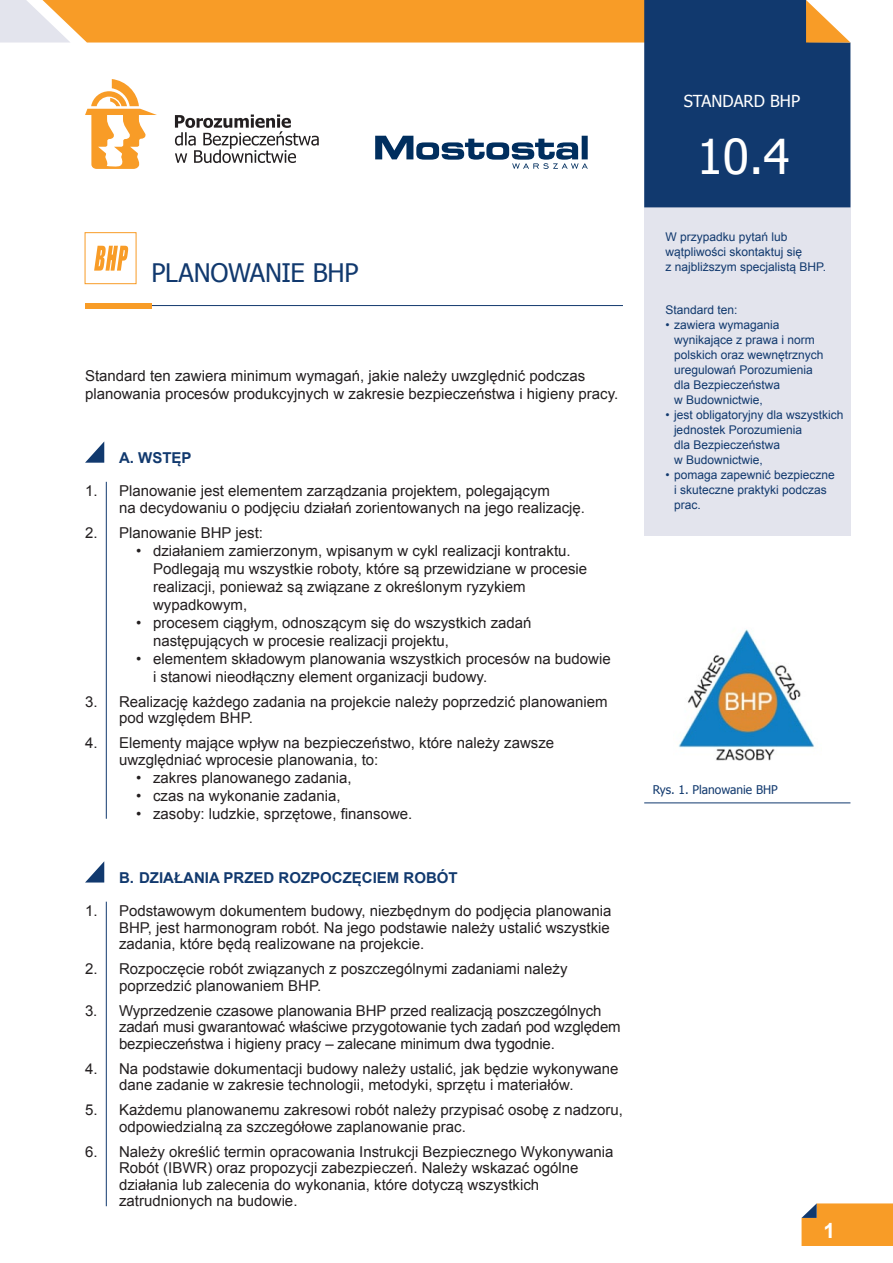
<style>
.page{position:relative;width:893px;height:1263px;background:#fff}
.page>*{position:absolute;margin:0;border:0;box-sizing:border-box;transform-origin:0 0}
.t1{font:48px "Tahoma";color:#fff}
.Tytul{font:25.5px "Tahoma";letter-spacing:-.01em;color:#11396e}
.tekst{font:700 21px "Arial";color:#fff}
.t2{font:16.5px "Tahoma";color:#fff}
.Tekst_numerowany{font:15px/16.5px "Arial";color:#231f20}
.Tekst_kropki{font:15px/18px "Arial";color:#231f20}
.tekst-2{font:15px/18px "Arial";color:#231f20}
.Tytulik{font:700 15px "Arial";color:#11396e}
.tekst_wymienianie{font:12px/15px "Arial";color:#11396e}
.tekst-3{font:12px/15px "Arial";color:#11396e}
.podpis_zdjęcia{font:12px "Tahoma";color:#11396e}
</style>
<div class="page">
<svg style="left:85px;top:442px;width:19px;height:21px"></svg>
<hr style="left:151px;top:305px;width:472px;height:1px;background:#11396e">
<div style="left:644px;top:170px;width:206px;height:365px;background:#e3e4ed"></div>
<div style="left:85px;top:303px;width:66px;height:5px;background:#f89c27"></div>
<svg style="left:801px;top:1203px;width:92px;height:43px;background:#f19d32"></svg>
<div style="left:85px;top:232px;width:51px;height:52px;border:1px solid #f89c27"></div>
<hr style="left:106px;top:482px;width:1px;height:337px;background:#11396e">
<svg style="left:94px;top:246px;width:34px;height:25px"></svg>
<svg style="left:85px;top:861px;width:19px;height:21px"></svg>
<hr style="left:106px;top:902px;width:1px;height:304px;background:#11396e">
<img style="left:678px;top:629px;width:136px;height:132px">
<hr style="left:644px;top:802px;width:206px;height:1px;background:#11396e">
<svg style="left:0;top:0;width:850px;height:207px"></svg>
<p class="Tytul" style="left:151px;top:256px;width:209px">PLANOWANIE BHP</p>
<p class="tekst-2" style="left:85px;top:367px;width:535px">Standard ten zawiera minimum wymagań, jakie należy uwzględnić podczas planowania procesów produkcyjnych w zakresie bezpieczeństwa i higieny pracy.</p>
<p class="Tytulik" style="left:119px;top:447px;width:74px">A. WSTĘP</p>
<p class="Tekst_numerowany" style="left:119px;top:483px;width:468px;text-indent:-34px">1. Planowanie jest elementem zarządzania projektem, polegającym<br>na decydowaniu o podjęciu działań zorientowanych na jego realizację.</p>
<p class="Tekst_numerowany" style="left:85px;top:524px;width:179px">2. Planowanie BHP jest:</p>
<p class="Tekst_kropki" style="left:153px;top:542px;width:436px;text-indent:-17px">• działaniem zamierzonym, wpisanym w cykl realizacji kontraktu.<br>Podlegają mu wszystkie roboty, które są przewidziane w procesie realizacji, ponieważ są związane z określonym ryzykiem wypadkowym,</p>
<p class="Tekst_kropki" style="left:153px;top:614px;width:380px;text-indent:-17px">• procesem ciągłym, odnoszącym się do wszystkich zadań następujących w procesie realizacji projektu,</p>
<p class="Tekst_kropki" style="left:153px;top:650px;width:459px;text-indent:-17px">• elementem składowym planowania wszystkich procesów na budowie i stanowi nieodłączny element organizacji budowy.</p>
<p class="Tekst_numerowany" style="left:119px;top:693px;width:490px;text-indent:-34px">3. Realizację każdego zadania na projekcie należy poprzedzić planowaniem pod względem BHP.</p>
<p class="Tekst_numerowany" style="left:119px;top:735px;width:437px;text-indent:-34px">4. Elementy mające wpływ na bezpieczeństwo, które należy zawsze uwzględniać wprocesie planowania, to:</p>
<p class="Tekst_kropki" style="left:136px;top:769px;width:217px">• zakres planowanego zadania,</p>
<p class="Tekst_kropki" style="left:136px;top:787px;width:206px">• czas na wykonanie zadania,</p>
<p class="Tekst_kropki" style="left:136px;top:805px;width:278px">• zasoby: ludzkie, sprzętowe, finansowe.</p>
<p class="Tytulik" style="left:119px;top:867px;width:340px">B. DZIAŁANIA PRZED ROZPOCZĘCIEM ROBÓT</p>
<p class="Tekst_numerowany" style="left:119px;top:903px;width:494px;text-align:justify;text-indent:-34px">1. Podstawowym dokumentem budowy, niezbędnym do podjęcia planowania BHP, jest harmonogram robót. Na jego podstawie należy ustalić wszystkie zadania, które będą realizowane na projekcie.</p>
<p class="Tekst_numerowany" style="left:119px;top:961px;width:450px;text-indent:-34px">2. Rozpoczęcie robót związanych z poszczególnymi zadaniami należy poprzedzić planowaniem BHP.</p>
<p class="Tekst_numerowany" style="left:119px;top:1002px;width:503px;text-indent:-34px">3. Wyprzedzenie czasowe planowania BHP przed realizacją poszczególnych zadań musi gwarantować właściwe przygotowanie tych zadań pod względem bezpieczeństwa i higieny pracy – zalecane minimum dwa tygodnie.</p>
<p class="Tekst_numerowany" style="left:119px;top:1060px;width:501px;text-indent:-34px">4. Na podstawie dokumentacji budowy należy ustalić, jak będzie wykonywane dane zadanie w zakresie technologii, metodyki, sprzętu i materiałów.</p>
<p class="Tekst_numerowany" style="left:119px;top:1102px;width:505px;text-indent:-34px">5. Każdemu planowanemu zakresowi robót należy przypisać osobę z nadzoru, odpowiedzialną za szczegółowe zaplanowanie prac.</p>
<p class="Tekst_numerowany" style="left:119px;top:1143px;width:496px;text-indent:-34px">6. Należy określić termin opracowania Instrukcji Bezpiecznego Wykonywania Robót (IBWR) oraz propozycji zabezpieczeń. Należy wskazać ogólne działania lub zalecenia do wykonania, które dotyczą wszystkich zatrudnionych na budowie.</p>
<p class="t2" style="left:684px;top:90px;width:118px">STANDARD BHP</p>
<p class="t1" style="left:697px;top:124px;width:95px">10.4</p>
<p class="tekst-3" style="left:665px;top:229px;width:162px">W przypadku pytań lub wątpliwości skontaktuj się<br>z najbliższym specjalistą BHP.</p>
<p class="tekst-3" style="left:665px;top:302px;width:74px">Standard ten:</p>
<p class="tekst_wymienianie" style="left:674px;top:317px;width:151px;text-indent:-9px">• zawiera wymagania wynikające z prawa i norm polskich oraz wewnętrznych uregulowań Porozumienia dla Bezpieczeństwa<br>w Budownictwie,</p>
<p class="tekst_wymienianie" style="left:674px;top:407px;width:171px;text-indent:-9px">• jest obligatoryjny dla wszystkich jednostek Porozumienia<br>dla Bezpieczeństwa<br>w Budownictwie,</p>
<p class="tekst_wymienianie" style="left:674px;top:467px;width:162px;text-indent:-9px">• pomaga zapewnić bezpieczne i skuteczne praktyki podczas prac.</p>
<p class="podpis_zdjęcia" style="left:653px;top:782px;width:127px">Rys. 1. Planowanie BHP</p>
<p class="tekst" style="left:823px;top:1217px;width:13px">1</p>
</div>
